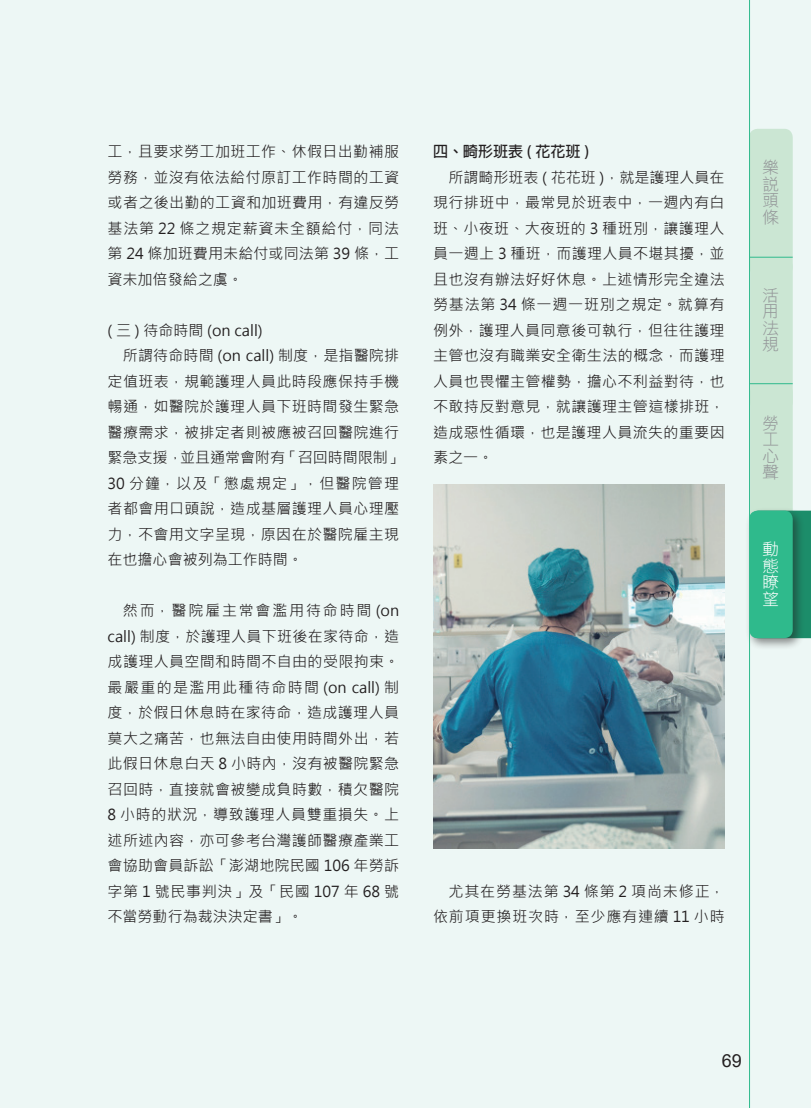
<style>
.page{position:relative;width:811px;height:1108px;background:#fff}
.page>*{position:absolute;margin:0;border:0;box-sizing:border-box;transform-origin:0 0}
.t1{font:18px "Arial";color:#231f20}
.t2{font:16.5px/16.5px "DF Hei Lt HK BF";color:#939598;text-align:justify}
.t3{font:16.5px/16.5px "DF Hei Lt HK BF";color:#fff;text-align:justify}
.t4{font:15px/25.5px "Microsoft Jheng Hei";letter-spacing:.025em;color:#231f20;text-align:justify}
.t5{font:15px "Microsoft Jheng Hei";color:#231f20}
.t6{font:15px/25.5px "Microsoft Jheng Hei";letter-spacing:.055em;color:#231f20;text-align:right}
.t7{font:15px "Microsoft Jheng Hei";letter-spacing:.075em;color:#231f20}
.t8{font:700 15px "Adobe Fan Heiti Std";color:#231f20}
</style>
<div class="page">
<div style="left:0;top:0;width:810px;height:1108px;background:#edf7f5"></div>
<div style="left:750px;top:258px;width:42px;height:152px;background:#cbe6d3;border-radius:9px"></div>
<div style="left:750px;top:384px;width:42px;height:149px;background:#cbe6d3;border-radius:9px"></div>
<div style="left:749px;top:129px;width:43px;height:146px;background:#cbe6d3;border-radius:9px"></div>
<hr style="left:749px;top:383px;width:43px;height:1px;background:#2fba8c">
<hr style="left:749px;top:257px;width:43px;height:1px;background:#2fba8c">
<svg style="left:805px;top:511px;width:5px;height:127px"></svg>
<div style="left:744px;top:507px;width:61px;height:144px;background:#231f20;opacity:.5"></div>
<div style="left:749px;top:511px;width:43px;height:127px;background:#2fba8c;border-radius:9px"></div>
<hr style="left:749px;top:0;width:1px;height:1108px;background:#2fba8c">
<img style="left:433px;top:484px;width:291px;height:365px">
<p class="t4" style="left:108px;top:139px;width:293px">工，且要求勞工加班工作、休假日出勤補服勞務，並沒有依法給付原訂工作時間的工資或者之後出勤的工資和加班費用，有違反勞基法第 22 條之規定薪資未全額給付，同法第 24 條加班費用未給付或同法第 39 條，工資未加倍發給之虞。</p>
<p class="t5" style="left:108px;top:321px;width:157px">( 三 ) 待命時間 (on call)</p>
<p class="t4" style="left:123px;top:343px;width:277px">所謂待命時間 (on call) 制度，是指醫院排</p>
<p class="t4" style="left:108px;top:368px;width:293px">定值班表，規範護理人員此時段應保持手機</p>
<p class="t4" style="left:108px;top:394px;width:293px">暢通，如醫院於護理人員下班時間發生緊急</p>
<p class="t4" style="left:108px;top:419px;width:293px">醫療需求，被排定者則被應被召回醫院進行</p>
<p class="t5" style="left:108px;top:448px;width:297px">緊急支援，並且通常會附有「召回時間限制」</p>
<p class="t7" style="left:108px;top:474px;width:293px">30 分鐘，以及「懲處規定」，但醫院管理</p>
<p class="t4" style="left:108px;top:496px;width:293px">者都會用口頭說，造成基層護理人員心理壓</p>
<p class="t4" style="left:108px;top:521px;width:293px">力，不會用文字呈現，原因在於醫院雇主現</p>
<p class="t5" style="left:108px;top:550px;width:197px">在也擔心會被列為工作時間。</p>
<p class="t4" style="left:108px;top:598px;width:293px;text-indent:15px">然而，醫院雇主常會濫用待命時間 (on call) 制度，於護理人員下班後在家待命，造成護理人員空間和時間不自由的受限拘束。最嚴重的是濫用此種待命時間 (on call) 制度，於假日休息時在家待命，造成護理人員莫大之痛苦，也無法自由使用時間外出，若此假日休息白天 8 小時內，沒有被醫院緊急召回時，直接就會被變成負時數，積欠醫院8 小時的狀況，導致護理人員雙重損失。上述所述內容，亦可參考台灣護師醫療產業工會協助會員訴訟「澎湖地院民國 106 年勞訴字第 1 號民事判決」及「民國 107 年 68 號不當勞動行為裁決決定書」。</p>
<p class="t8" style="left:433px;top:143px;width:157px">四、畸形班表 ( 花花班 )</p>
<p class="t4" style="left:433px;top:164px;width:293px;text-indent:15px">所謂畸形班表 ( 花花班 )，就是護理人員在現行排班中，最常見於班表中，一週內有白班、小夜班、大夜班的 3 種班別，讓護理人員一週上 3 種班，而護理人員不堪其擾，並且也沒有辦法好好休息。上述情形完全違法勞基法第 34 條一週一班別之規定。就算有例外，護理人員同意後可執行，但往往護理主管也沒有職業安全衛生法的概念，而護理人員也畏懼主管權勢，擔心不利益對待，也不敢持反對意見，就讓護理主管這樣排班，造成惡性循環，也是護理人員流失的重要因素之一。</p>
<p class="t6" style="left:433px;top:878px;width:293px">尤其在勞基法第 34 條第 2 項尚未修正，依前項更換班次時，至少應有連續 11 小時</p>
<p class="t2" style="left:762px;top:159px;width:18px">樂說頭條</p>
<p class="t2" style="left:762px;top:287px;width:17px">活用法規</p>
<p class="t2" style="left:762px;top:414px;width:17px">勞工心聲</p>
<p class="t3" style="left:762px;top:541px;width:18px">動態瞭望</p>
<p class="t1" style="left:721px;top:1048px;width:22px">69</p>
</div>
